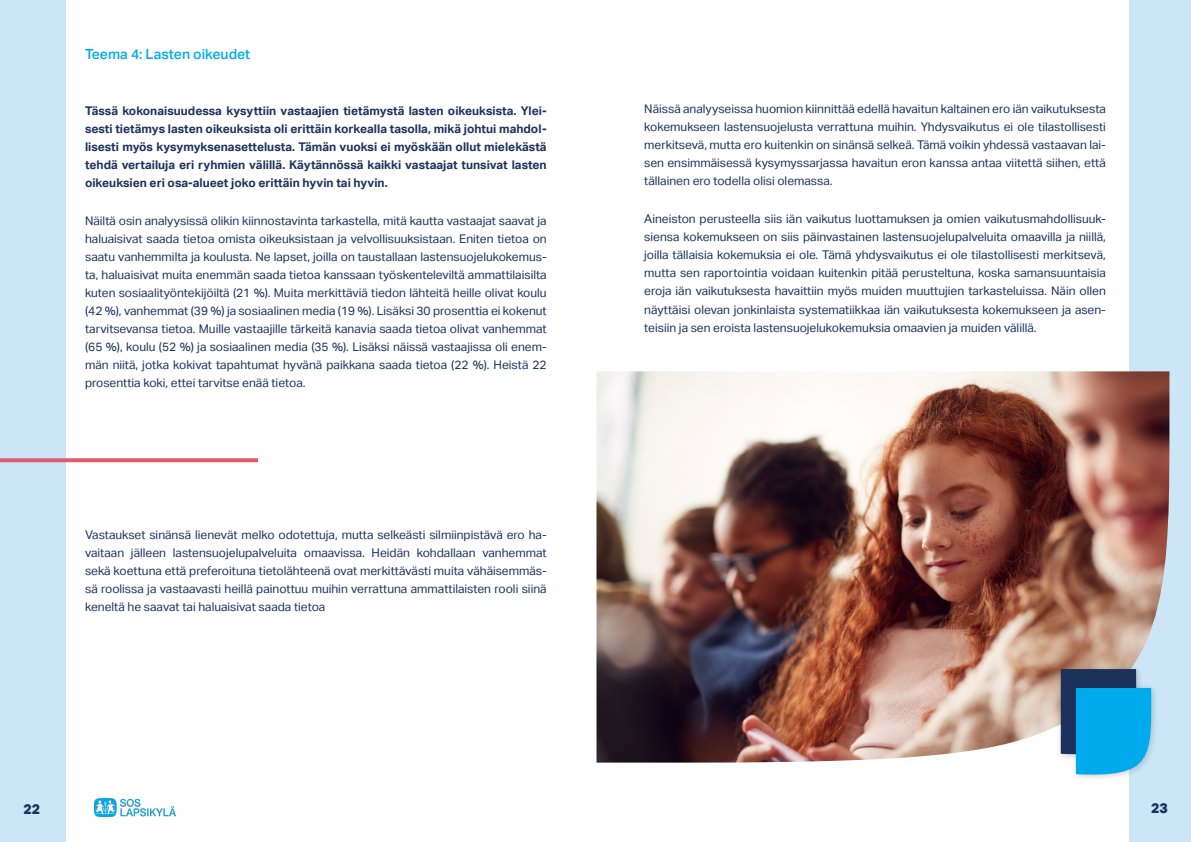
<style>
.page{position:relative;width:1191px;height:842px;background:#fff}
.page>*{position:absolute;margin:0;border:0;box-sizing:border-box;transform-origin:0 0}
.t1{font:500 14px "Aktiv Grotesk";color:#00abed}
.t2{font:800 14px "Aktiv Grotesk";color:#1d325d}
.t3{font:12px/18px "Aktiv Grotesk";color:#1c325d;text-align:justify}
.t4{font:700 12px/18px "Aktiv Grotesk";color:#1c325d;text-align:justify}
</style>
<div class="page">
<div style="left:1129px;top:0;width:62px;height:842px;background:#cce6f8"></div>
<div style="left:0;top:0;width:66px;height:842px;background:#cce6f8"></div>
<img style="left:95px;top:798px;width:81px;height:18px">
<img style="left:596px;top:371px;width:573px;height:392px">
<div style="left:1054px;top:663px;width:88px;height:97px;background:#000;opacity:.1"></div>
<div style="left:1072px;top:684px;width:86px;height:98px;background:#000;opacity:.09"></div>
<div style="left:1069px;top:681px;width:88px;height:100px;background:#000;opacity:.1"></div>
<svg style="left:1060px;top:669px;width:93px;height:109px;background:#2896ca"></svg>
<svg style="left:0;top:458px;width:258px;height:4px"></svg>
<p class="t1" style="left:85px;top:46px;width:167px">Teema 4: Lasten oikeudet</p>
<p class="t4" style="left:85px;top:102px;width:463px">Tässä kokonaisuudessa kysyttiin vastaajien tietämystä lasten oikeuksista. Ylei&shy;sesti tietämys lasten oikeuksista oli erittäin korkealla tasolla, mikä johtui mahdol&shy;lisesti myös kysymyksenasettelusta. Tämän vuoksi ei myöskään ollut mielekästä tehdä vertailuja eri ryhmien välillä. Käytännössä kaikki vastaajat tunsivat lasten oikeuksien eri osa-alueet joko erittäin hyvin tai hyvin.</p>
<p class="t3" style="left:85px;top:212px;width:463px">Näiltä osin analyysissä olikin kiinnostavinta tarkastella, mitä kautta vastaajat saavat ja haluaisivat saada tietoa omista oikeuksistaan ja velvollisuuksistaan. Eniten tietoa on saatu vanhemmilta ja koulusta. Ne lapset, joilla on taustallaan lastensuojelukokemus&shy;ta, haluaisivat muita enemmän saada tietoa kanssaan työskenteleviltä ammattilaisilta kuten sosiaalityöntekijöiltä (21 %). Muita merkittäviä tiedon lähteitä heille olivat koulu (42 %), vanhemmat (39 %) ja sosiaalinen media (19 %). Lisäksi 30 prosenttia ei kokenut tarvitsevansa tietoa. Muille vastaajille tärkeitä kanavia saada tietoa olivat vanhemmat (65 %), koulu (52 %) ja sosiaalinen media (35 %). Lisäksi näissä vastaajissa oli enem&shy;män niitä, jotka kokivat tapahtumat hyvänä paikkana saada tietoa (22 %). Heistä 22 prosenttia koki, ettei tarvitse enää tietoa.</p>
<p class="t3" style="left:85px;top:526px;width:463px">Vastaukset sinänsä lienevät melko odotettuja, mutta selkeästi silmiinpistävä ero ha&shy;vaitaan jälleen lastensuojelupalveluita omaavissa. Heidän kohdallaan vanhemmat sekä koettuna että preferoituna tietolähteenä ovat merkittävästi muita vähäisemmäs&shy;sä roolissa ja vastaavasti heillä painottuu muihin verrattuna ammattilaisten rooli siinä keneltä he saavat tai haluaisivat saada tietoa</p>
<p class="t3" style="left:644px;top:100px;width:463px">Näissä analyyseissa huomion kiinnittää edellä havaitun kaltainen ero iän vaikutuksesta kokemukseen lastensuojelusta verrattuna muihin. Yhdysvaikutus ei ole tilastollisesti merkitsevä, mutta ero kuitenkin on sinänsä selkeä. Tämä voikin yhdessä vastaavan lai&shy;sen ensimmäisessä kysymyssarjassa havaitun eron kanssa antaa viitettä siihen, että tällainen ero todella olisi olemassa.</p>
<p class="t3" style="left:644px;top:210px;width:463px">Aineiston perusteella siis iän vaikutus luottamuksen ja omien vaikutusmahdollisuuk&shy;siensa kokemukseen on siis päinvastainen lastensuojelupalveluita omaavilla ja niillä, joilla tällaisia kokemuksia ei ole. Tämä yhdysvaikutus ei ole tilastollisesti merkitsevä, mutta sen raportointia voidaan kuitenkin pitää perusteltuna, koska samansuuntaisia eroja iän vaikutuksesta havaittiin myös muiden muuttujien tarkasteluissa. Näin ollen näyttäisi olevan jonkinlaista systematiikkaa iän vaikutuksesta kokemukseen ja asen&shy;teisiin ja sen eroista lastensuojelukokemuksia omaavien ja muiden välillä.</p>
<p class="t2" style="left:24px;top:801px;width:18px">22</p>
<p class="t2" style="left:1151px;top:800px;width:18px">23</p>
</div>
